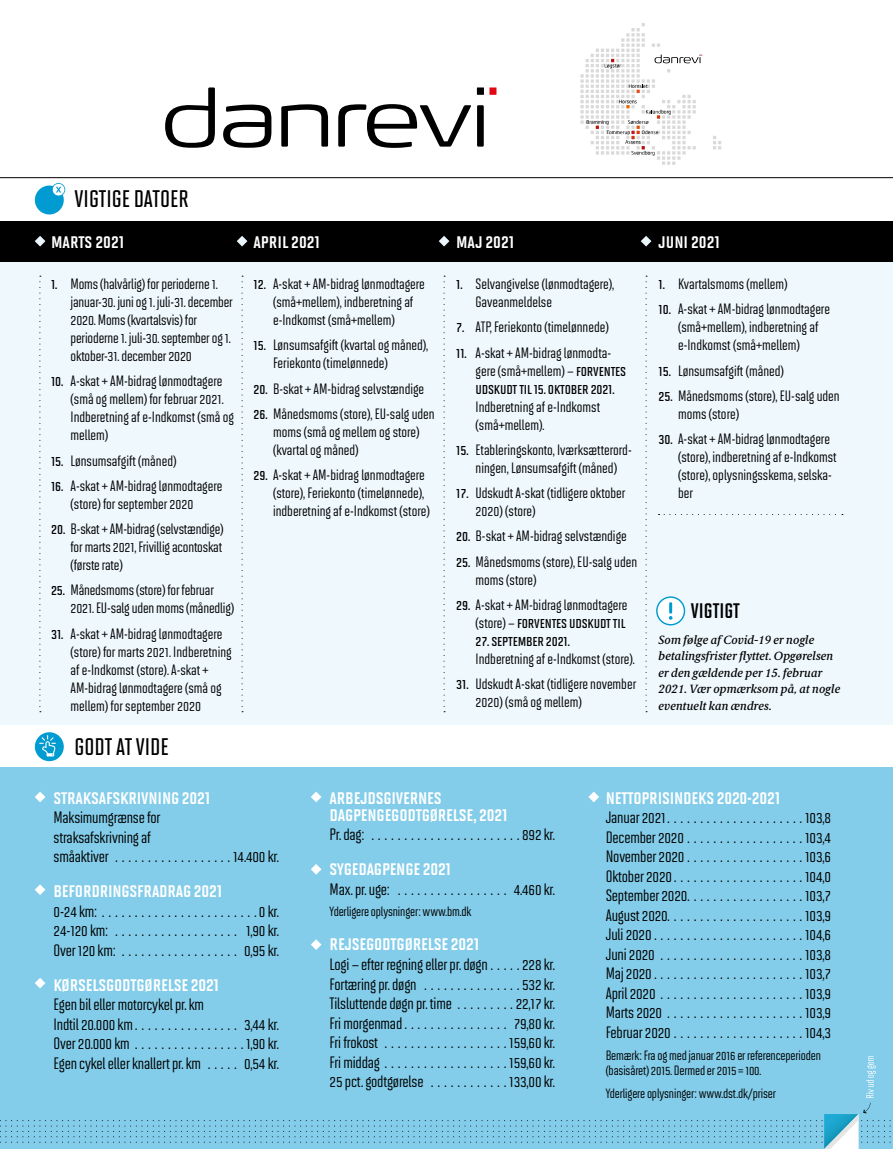
<style>
.page{position:relative;width:893px;height:1149px;background:#fff}
.page>*{position:absolute;margin:0;border:0;box-sizing:border-box;transform-origin:0 0}
.t1{font:24px "Solano Gothic MVB Sb Cap";color:#000}
.t2{font:21px "Solano Gothic MVB Bd SC";color:#000}
.t3{font:19.5px/17.2px "Solano Gothic MVB Bd SC";letter-spacing:-.01em;color:#fff}
.t4{font:500 16.5px/19.5px "Solano Gothic MVB";letter-spacing:-.01em;color:#000;text-align:justify}
.t5{font:500 15px/18px "Solano Gothic MVB";color:#000}
.t6{font:15px "Solano Gothic MVB Sb SC";letter-spacing:-.01em;color:#000}
.t7{font:500 13.5px/15px "Solano Gothic MVB";letter-spacing:-.01em;color:#000}
.t8{font:italic 500 12px/16.5px "Berling Serif Text";color:#000}
.s1{font-weight:600}
.s2{font-family:"Solano Gothic MVB Sb SC";font-weight:400}
.s3{font-family:"Solano Gothic MVB";font-weight:500}
</style>
<div class="page">
<div style="left:0;top:248px;width:893px;height:476px;background:#eef8fd"></div>
<div style="left:0;top:767px;width:893px;height:381px;background:#83cdea"></div>
<div style="left:35px;top:185px;width:29px;height:29px;background:#009bd0;border-radius:50%"></div>
<svg style="left:52px;top:183px;width:13px;height:13px"></svg>
<div style="left:35px;top:732px;width:29px;height:29px;background:#009bd0;border-radius:50%"></div>
<svg style="left:39px;top:734px;width:17px;height:22px"></svg>
<div style="left:0;top:221px;width:893px;height:40px;background:#000"></div>
<svg style="left:35px;top:236px;width:10px;height:10px"></svg>
<svg style="left:40px;top:276px;width:1px;height:436px"></svg>
<svg style="left:35px;top:791px;width:10px;height:11px"></svg>
<svg style="left:311px;top:791px;width:10px;height:11px"></svg>
<svg style="left:588px;top:791px;width:11px;height:11px"></svg>
<svg style="left:35px;top:884px;width:10px;height:10px"></svg>
<svg style="left:311px;top:864px;width:10px;height:10px"></svg>
<svg style="left:35px;top:978px;width:10px;height:10px"></svg>
<svg style="left:311px;top:939px;width:10px;height:10px"></svg>
<svg style="left:242px;top:276px;width:1px;height:436px"></svg>
<svg style="left:237px;top:236px;width:10px;height:10px"></svg>
<svg style="left:444px;top:276px;width:1px;height:436px"></svg>
<svg style="left:439px;top:236px;width:10px;height:10px"></svg>
<svg style="left:646px;top:276px;width:1px;height:436px"></svg>
<svg style="left:641px;top:236px;width:10px;height:10px"></svg>
<svg style="left:659px;top:514px;width:184px;height:1px"></svg>
<svg style="left:656px;top:596px;width:29px;height:29px"></svg>
<hr style="left:0;top:177px;width:893px;height:1px;background:#000">
<svg style="left:0;top:1056px;width:893px;height:93px"></svg>
<div style="left:477px;top:87px;width:7px;height:8px;background:#000"></div>
<div style="left:489px;top:87px;width:7px;height:8px;background:#e30613"></div>
<svg style="left:477px;top:105px;width:7px;height:42px"></svg>
<svg style="left:281px;top:104px;width:47px;height:43px"></svg>
<svg style="left:223px;top:105px;width:48px;height:43px"></svg>
<svg style="left:165px;top:87px;width:50px;height:61px"></svg>
<svg style="left:338px;top:104px;width:133px;height:44px"></svg>
<svg style="left:713px;top:136px;width:8px;height:13px"></svg>
<svg style="left:580px;top:23px;width:122px;height:142px"></svg>
<h1 class="t1" style="left:75px;top:186px;width:116px">VIGTIGE DATOER</h1>
<h3 class="t3" style="left:51px;top:232px;width:75px">marts 2021</h3>
<p class="t5" style="left:71px;top:275px;width:164px;text-indent:-20px"><span class="s1">1.</span> Moms (halvårlig) for perioderne 1. januar-30. juni og 1. juli-31. december 2020. Moms (kvartalsvis) for perioderne 1. juli-30. september og 1. oktober-31. december 2020</p>
<p class="t5" style="left:71px;top:372px;width:165px;text-indent:-20px"><span class="s1">10.</span> A-skat + AM-bidrag lønmodtagere (små og mellem) for februar 2021.<br>Indberetning af e-Indkomst (små og mellem)</p>
<p class="t5" style="left:51px;top:451px;width:127px"><span class="s1">15.</span> Lønsumsafgift (måned)</p>
<p class="t5" style="left:71px;top:476px;width:153px;text-indent:-20px"><span class="s1">16.</span> A-skat + AM-bidrag lønmodtagere (store) for september 2020</p>
<p class="t5" style="left:71px;top:520px;width:155px;text-align:justify;text-indent:-20px"><span class="s1">20.</span> B-skat + AM-bidrag (selvstændige) for marts 2021, Frivillig acontoskat (første rate)</p>
<p class="t5" style="left:71px;top:581px;width:165px;text-indent:-20px"><span class="s1">25.</span> Månedsmoms (store) for februar<br>2021. EU-salg uden moms (månedlig)</p>
<p class="t5" style="left:71px;top:624px;width:163px;text-indent:-20px"><span class="s1">31.</span> A-skat + AM-bidrag lønmodtagere (store) for marts 2021. Indberetning af e-Indkomst (store). A-skat + AM-bidrag lønmodtagere (små og mellem) for september 2020</p>
<h1 class="t1" style="left:75px;top:733px;width:96px">GODT AT VIDE</h1>
<h3 class="t3" style="left:254px;top:232px;width:68px">april 2021</h3>
<p class="t5" style="left:273px;top:275px;width:153px;text-indent:-20px"><span class="s1">12.</span> A-skat + AM-bidrag lønmodtagere (små+mellem), indberetning af e-Indkomst (små+mellem)</p>
<p class="t5" style="left:273px;top:336px;width:157px;text-indent:-20px"><span class="s1">15.</span> Lønsumsafgift (kvartal og måned),<br>Feriekonto (timelønnede)</p>
<p class="t5" style="left:254px;top:379px;width:172px"><span class="s1">20.</span> B-skat + AM-bidrag selvstændige</p>
<p class="t5" style="left:273px;top:404px;width:163px;text-indent:-20px"><span class="s1">26.</span> Månedsmoms (store), EU-salg uden moms (små og mellem og store) (kvartal og måned)</p>
<p class="t5" style="left:273px;top:466px;width:158px;text-indent:-20px"><span class="s1">29.</span> A-skat + AM-bidrag lønmodtagere (store), Feriekonto (timelønnede), indberetning af e-Indkomst (store)</p>
<h3 class="t3" style="left:456px;top:232px;width:60px">maj 2021</h3>
<p class="t5" style="left:476px;top:275px;width:140px;text-indent:-20px"><span class="s1">1.</span> Selvangivelse (lønmodtagere),<br>Gaveanmeldelse</p>
<p class="t5" style="left:456px;top:318px;width:154px"><span class="s1">7.</span> ATP, Feriekonto (timelønnede)</p>
<p class="t5" style="left:476px;top:343px;width:152px;text-indent:-20px"><span class="s1">11.</span> A-skat + AM-bidrag lønmodta&shy;gere (små+mellem) – <span class="s2">FORVENTES</span></p>
<p class="t6" style="left:476px;top:380px;width:141px">UDSKUDT TIL 15. OKTOBER 2021.</p>
<p class="t5" style="left:476px;top:397px;width:126px">Indberetning af e-Indkomst (små+mellem).</p>
<p class="t5" style="left:456px;top:440px;width:177px;text-align:center"><span class="s1">15.</span> Etableringskonto, Iværksætterord&shy;ningen, Lønsumsafgift (måned)</p>
<p class="t5" style="left:476px;top:484px;width:151px;text-indent:-20px"><span class="s1">17.</span> Udskudt A-skat (tidligere oktober<br>2020) (store)</p>
<p class="t5" style="left:456px;top:527px;width:172px"><span class="s1">20.</span> B-skat + AM-bidrag selvstændige</p>
<p class="t5" style="left:476px;top:552px;width:163px;text-indent:-20px"><span class="s1">25.</span> Månedsmoms (store), EU-salg uden moms (store)</p>
<p class="t5" style="left:456px;top:595px;width:173px"><span class="s1">29.</span> A-skat + AM-bidrag lønmodtagere</p>
<p class="t6" style="left:476px;top:614px;width:151px"><span class="s3">(store) –</span> FORVENTES UDSKUDT TIL</p>
<p class="t6" style="left:476px;top:632px;width:96px">27. SEPTEMBER 2021.</p>
<p class="t5" style="left:476px;top:649px;width:161px">Indberetning af e-Indkomst (store).</p>
<p class="t5" style="left:476px;top:674px;width:162px;text-indent:-20px"><span class="s1">31.</span> Udskudt A-skat (tidligere november<br>2020) (små og mellem)</p>
<h3 class="t3" style="left:659px;top:232px;width:63px">juni 2021</h3>
<p class="t5" style="left:659px;top:275px;width:130px"><span class="s1">1.</span> Kvartalsmoms (mellem)</p>
<p class="t5" style="left:678px;top:300px;width:153px;text-indent:-20px"><span class="s1">10.</span> A-skat + AM-bidrag lønmodtagere (små+mellem), indberetning af e-Indkomst (små+mellem)</p>
<p class="t5" style="left:659px;top:361px;width:127px"><span class="s1">15.</span> Lønsumsafgift (måned)</p>
<p class="t5" style="left:678px;top:386px;width:163px;text-indent:-20px"><span class="s1">25.</span> Månedsmoms (store), EU-salg uden moms (store)</p>
<p class="t5" style="left:678px;top:430px;width:160px;text-indent:-20px"><span class="s1">30.</span> A-skat + AM-bidrag lønmodtagere (store), indberetning af e-Indkomst (store), oplysningsskema, selska&shy;ber</p>
<h2 class="t2" style="left:691px;top:599px;width:51px">VIGTIGT</h2>
<p class="t8" style="left:659px;top:631px;width:183px">Som følge af Covid-19 er nogle betalingsfrister flyttet. Opgørelsen er den gældende per 15. februar<br>2021. Vær opmærksom på, at nogle eventuelt kan ændres.</p>
<h3 class="t3" style="left:54px;top:788px;width:158px">straksafskrivning 2021</h3>
<p class="t4" style="left:54px;top:807px;width:227px;text-align:left">Maksimumgrænse for<br>straksafskrivning af<br>småaktiver . . . . . . . . . . . . . . . . . . 14.400 kr.</p>
<h3 class="t3" style="left:54px;top:881px;width:170px">befordringsfradrag 2021</h3>
<p class="t4" style="left:54px;top:900px;width:227px">0-24 km: . . . . . . . . . . . . . . . . . . . . . . . . 0 kr.<br>24-120 km: . . . . . . . . . . . . . . . . . . . 1,90 kr.<br>Over 120 km: . . . . . . . . . . . . . . . . . . 0,95 kr.</p>
<h3 class="t3" style="left:54px;top:974px;width:167px">kørselsgodtgørelse 2021</h3>
<p class="t4" style="left:54px;top:994px;width:227px;text-align:left">Egen bil eller motorcykel pr. km<br>Indtil 20.000 km . . . . . . . . . . . . . . . . 3,44 kr.<br>Over 20.000 km . . . . . . . . . . . . . . . . . 1,90 kr.<br>Egen cykel eller knallert pr. km . . . . . 0,54 kr.</p>
<h3 class="t3" style="left:330px;top:788px;width:180px">arbejdsgivernes dagpengegodtgørelse, 2021</h3>
<p class="t4" style="left:330px;top:824px;width:227px">Pr. dag: . . . . . . . . . . . . . . . . . . . . . . . 892 kr.</p>
<h3 class="t3" style="left:330px;top:859px;width:123px">sygedagpenge 2021</h3>
<p class="t4" style="left:330px;top:879px;width:227px">Max. pr. uge: . . . . . . . . . . . . . . . . . 4.460 kr.</p>
<p class="t7" style="left:330px;top:903px;width:143px">Yderligere oplysninger: www.bm.dk</p>
<h3 class="t3" style="left:330px;top:934px;width:151px">rejsegodtgørelse 2021</h3>
<p class="t4" style="left:330px;top:954px;width:227px">Logi – efter regning eller pr. døgn . . . . . 228 kr.<br>Fortæring pr. døgn . . . . . . . . . . . . . . . 532 kr.<br>Tilsluttende døgn pr. time . . . . . . . . . 22,17 kr.<br>Fri morgenmad . . . . . . . . . . . . . . . . 79,80 kr.<br>Fri frokost . . . . . . . . . . . . . . . . . . . 159,60 kr.<br>Fri middag . . . . . . . . . . . . . . . . . . . 159,60 kr.<br>25 pct. godtgørelse . . . . . . . . . . . . 133,00 kr.</p>
<h3 class="t3" style="left:606px;top:788px;width:176px">nettoprisindeks 2020-2021</h3>
<p class="t4" style="left:606px;top:807px;width:227px">Januar 2021.....................103,8<br>December 2020 . . . . . . . . . . . . . . . . . . 103,4<br>November 2020 .................. 103,6<br>Oktober 2020 . . . . . . . . . . . . . . . . . . . . 104,0<br>September 2020..................103,7<br>August 2020.....................103,9<br>Juli 2020 .......................104,6<br>Juni 2020 . . . . . . . . . . . . . . . . . . . . . . 103,8<br>Maj 2020 . . . . . . . . . . . . . . . . . . . . . . . 103,7<br>April 2020 . . . . . . . . . . . . . . . . . . . . . . 103,9<br>Marts 2020 . . . . . . . . . . . . . . . . . . . . . 103,9<br>Februar 2020 . . . . . . . . . . . . . . . . . . . . 104,3</p>
<p class="t7" style="left:606px;top:1047px;width:217px">Bemærk: Fra og med januar 2016 er referenceperioden (basisåret) 2015. Dermed er 2015 = 100.</p>
<p class="t7" style="left:606px;top:1085px;width:172px">Yderligere oplysninger: www.dst.dk/priser</p>
</div>
